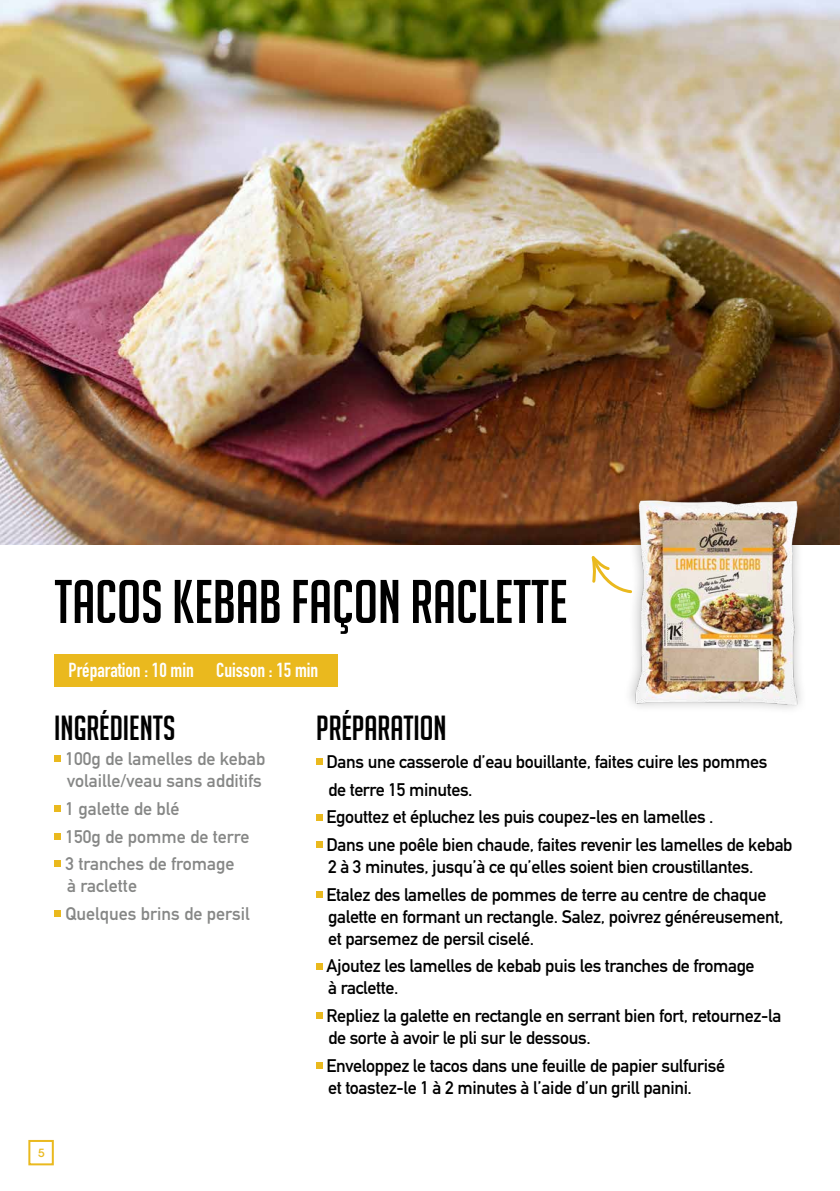
<style>
.page{position:relative;width:840px;height:1191px;background:#fff}
.page>*{position:absolute;margin:0;border:0;box-sizing:border-box;transform-origin:0 0}
.t1{font:60px "Big Noodle Titling";color:#000}
.t2{font:34px "Big Noodle Titling";color:#000}
.t3{font:20px "DIN Engschrift Std";color:#fff}
.t4{font:18px/27.6px "DIN Mittelschrift Std";letter-spacing:-.02em;color:#000}
.t5{font:18px/27.6px "DIN Mittelschrift Std";color:#868786}
.t6{font:500 11.2px "ITC Avant Garde Std";color:#eab91e}
</style>
<div class="page">
<div style="left:28px;top:1140px;width:26px;height:25px;border:2px solid #eab91e"></div>
<img style="left:0;top:0;width:839px;height:544px">
<svg style="left:591px;top:556px;width:32px;height:36px"></svg>
<div style="left:623px;top:488px;width:185px;height:227px;background:#000;opacity:.3"></div>
<img style="left:624px;top:490px;width:190px;height:222px">
<div style="left:54px;top:755px;width:7px;height:7px;background:#eab91e"></div>
<div style="left:54px;top:805px;width:7px;height:7px;background:#eab91e"></div>
<div style="left:54px;top:833px;width:7px;height:6px;background:#eab91e"></div>
<div style="left:54px;top:860px;width:7px;height:7px;background:#eab91e"></div>
<div style="left:54px;top:910px;width:7px;height:7px;background:#eab91e"></div>
<div style="left:316px;top:758px;width:7px;height:7px;background:#eab91e"></div>
<div style="left:316px;top:813px;width:7px;height:7px;background:#eab91e"></div>
<div style="left:316px;top:841px;width:7px;height:7px;background:#eab91e"></div>
<div style="left:316px;top:891px;width:7px;height:7px;background:#eab91e"></div>
<div style="left:316px;top:962px;width:7px;height:7px;background:#eab91e"></div>
<div style="left:316px;top:1012px;width:7px;height:7px;background:#eab91e"></div>
<div style="left:316px;top:1062px;width:7px;height:7px;background:#eab91e"></div>
<div style="left:54px;top:655px;width:283px;height:32px;background:#eab91e"></div>
<h1 class="t1" style="left:54px;top:569px;width:514px">TACOS KEBAB FAÇON RACLETTE</h1>
<p class="t3" style="left:69px;top:658px;width:251px">Préparation : 10 min Cuisson : 15 min</p>
<h2 class="t2" style="left:54px;top:710px;width:122px">INGRÉDIENTS</h2>
<p class="t5" style="left:65px;top:748px;width:201px;line-height:22px">100g de lamelles de kebab volaille/veau sans additifs</p>
<p class="t5" style="left:65px;top:795px;width:185px">1 galette de blé<br>150g de pomme de terre<br>3 tranches de fromage</p>
<p class="t5" style="left:65px;top:872px;width:186px">à raclette<br>Quelques brins de persil</p>
<h2 class="t2" style="left:316px;top:710px;width:132px">PRÉPARATION</h2>
<p class="t4" style="left:326px;top:748px;width:467px">Dans une casserole d’eau bouillante, faites cuire les pommes<br>de terre 15 minutes.<br>Egouttez et épluchez les puis coupez-les en lamelles .<br>Dans une poêle bien chaude, faites revenir les lamelles de kebab</p>
<p class="t4" style="left:326px;top:853px;width:441px">2 à 3 minutes, jusqu’à ce qu’elles soient bien croustillantes.<br>Etalez des lamelles de pommes de terre au centre de chaque</p>
<p class="t4" style="left:328px;top:905px;width:456px;line-height:22px">galette en formant un rectangle. Salez, poivrez généreusement, et parsemez de persil ciselé.</p>
<p class="t4" style="left:326px;top:955px;width:429px;line-height:22px">Ajoutez les lamelles de kebab puis les tranches de fromage à raclette.</p>
<p class="t4" style="left:326px;top:1005px;width:456px;line-height:22px">Repliez la galette en rectangle en serrant bien fort, retournez-la de sorte à avoir le pli sur le dessous.</p>
<p class="t4" style="left:326px;top:1054px;width:400px;line-height:22px">Enveloppez le tacos dans une feuille de papier sulfurisé et toastez-le 1 à 2 minutes à l’aide d’un grill panini.</p>
<p class="t6" style="left:38px;top:1145px;width:8px">5</p>
</div>
